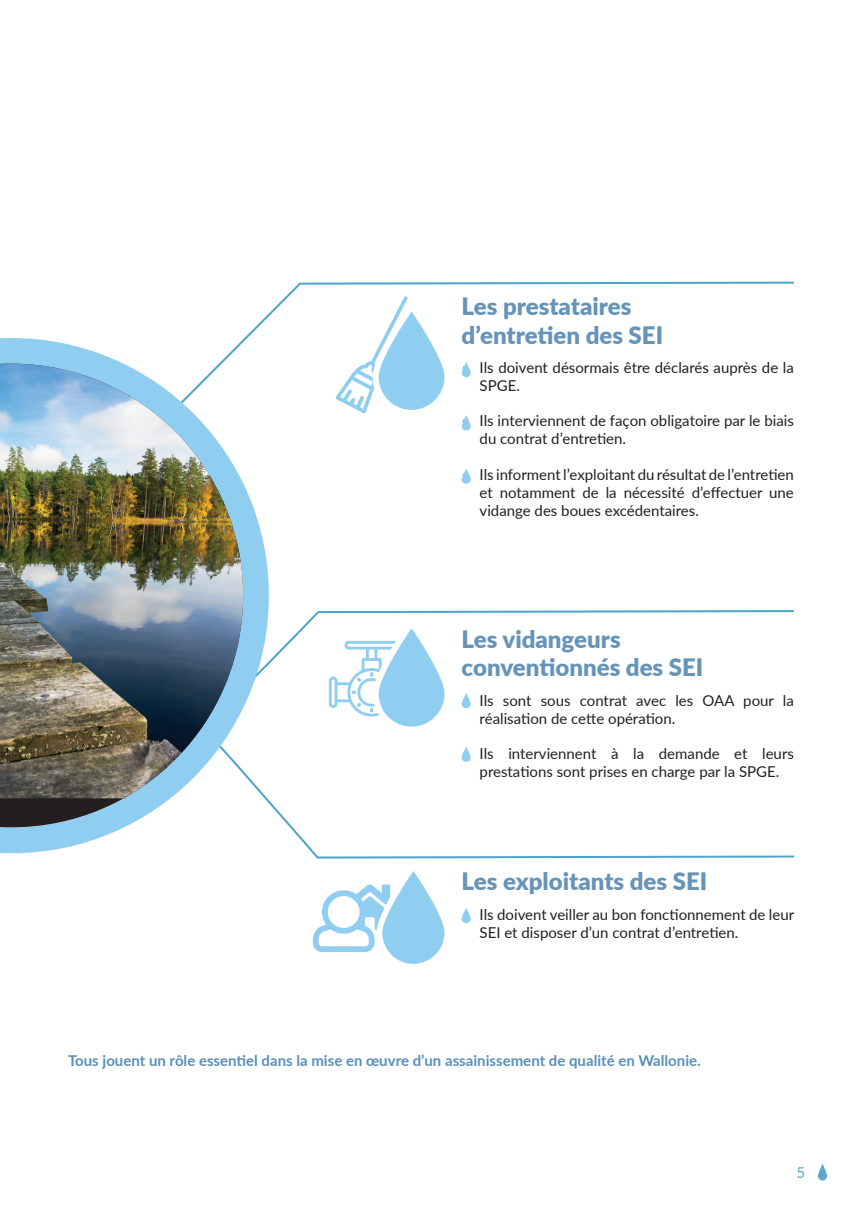
<style>
.page{position:relative;width:862px;height:1214px;background:#fff}
.page>*{position:absolute;margin:0;border:0;box-sizing:border-box;transform-origin:0 0}
.t1{font:900 24px/28.8px "Lato";color:#6694b9}
.t2{font:15px/18px "Lato";color:#231f20}
.t3{font:700 15px "Lato";color:#5a90b9}
.t4{font:15px "Lato";color:#5da7c8}
.s1{color:#5a90b9}
</style>
<div class="page">
<svg style="left:818px;top:1163px;width:9px;height:17px"></svg>
<svg style="left:277px;top:726px;width:517px;height:133px"></svg>
<svg style="left:252px;top:281px;width:542px;height:133px"></svg>
<svg style="left:277px;top:610px;width:517px;height:84px"></svg>
<svg style="left:382px;top:870px;width:62px;height:93px;fill:#8fcef1"></svg>
<svg style="left:313px;top:884px;width:77px;height:67px"></svg>
<svg style="left:0;top:330px;width:277px;height:524px"></svg>
<svg style="left:0;top:798px;width:243px;height:29px"></svg>
<img style="left:0;top:363px;width:243px;height:435px">
<svg style="left:335px;top:296px;width:109px;height:117px"></svg>
<svg style="left:329px;top:628px;width:115px;height:98px"></svg>
<svg style="left:461px;top:362px;width:10px;height:15px"></svg>
<svg style="left:461px;top:415px;width:10px;height:15px"></svg>
<svg style="left:461px;top:468px;width:10px;height:15px"></svg>
<svg style="left:461px;top:693px;width:10px;height:15px"></svg>
<svg style="left:461px;top:746px;width:10px;height:15px"></svg>
<svg style="left:461px;top:907px;width:10px;height:15px"></svg>
<h1 class="t1" style="left:461px;top:291px;width:203px">Les prestataires d’entretien des SEI</h1>
<p class="t2" style="left:479px;top:358px;width:316px;text-indent:-18px"><span class="s1">•</span> Ils doivent désormais être déclarés auprès de la<br>SPGE.</p>
<p class="t2" style="left:479px;top:411px;width:316px;text-indent:-18px"><span class="s1">•</span> Ils interviennent de façon obligatoire par le biais du contrat d’entretien.</p>
<p class="t2" style="left:479px;top:464px;width:316px;text-align:justify;text-indent:-18px"><span class="s1">•</span> Ils informent l’exploitant du résultat de l’entretien et notamment de la nécessité d’effectuer une vidange des boues excédentaires.</p>
<h1 class="t1" style="left:461px;top:623px;width:243px">Les vidangeurs conventionnés des SEI</h1>
<p class="t2" style="left:479px;top:690px;width:316px;text-indent:-18px"><span class="s1">•</span> Ils sont sous contrat avec les OAA pour la réalisation de cette opération.</p>
<p class="t2" style="left:461px;top:743px;width:334px;text-align:center"><span class="s1">•</span> Ils interviennent à la demande et leurs prestations sont prises en charge par la SPGE.</p>
<h1 class="t1" style="left:461px;top:865px;width:247px">Les exploitants des SEI</h1>
<p class="t2" style="left:479px;top:904px;width:316px;text-indent:-18px"><span class="s1">•</span> Ils doivent veiller au bon fonctionnement de leur<br>SEI et disposer d’un contrat d’entretien.</p>
<p class="t3" style="left:68px;top:1049px;width:634px">Tous jouent un rôle essentiel dans la mise en œuvre d’un assainissement de qualité en Wallonie.</p>
<p class="t4" style="left:796px;top:1161px;width:10px">5</p>
</div>
